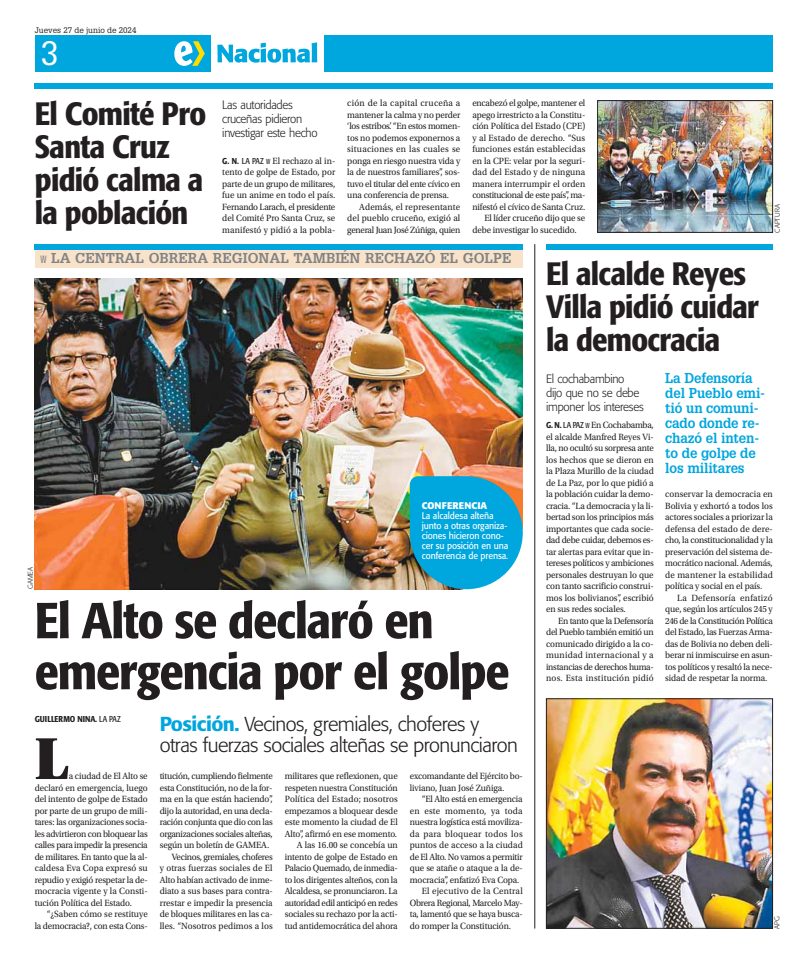
<style>
.page{position:relative;width:808px;height:964px;background:#fff}
.page>*{position:absolute;margin:0;border:0;box-sizing:border-box;transform-origin:0 0}
.t1{font:62.6px "Utopia Std Black Headline";color:#231f20;scale:.95 1}
.t2{font:500 condensed 50px/51px "Formata";letter-spacing:-.02em;color:#231f20;scale:1.05 1}
.t3{font:33px "Glypha LT Std";color:#fff}
.t4{font:500 condensed 32px/33px "Formata";letter-spacing:-.02em;color:#231f20;scale:1.05 1}
.t5{font:300 20px/21px "Formata";letter-spacing:-.025em;color:#231f20}
.t6{font:700 14px/15px "Glypha LT Std";letter-spacing:-.01em;color:#00a6de;scale:.95 1}
.t7{font:700 14px "Glypha LT Std";color:#808285}
.t8{font:300 12px/14px "Formata";letter-spacing:-.025em;color:#231f20;scale:.95 1}
.t9{font:700 9.6px "Formata";letter-spacing:.01em;color:#fff}
.t10{font:9.5px/11.5px "Utopia Std";letter-spacing:-.01em;color:#231f20;text-align:justify;scale:.95 1}
.t11{font:9.5px/10px "Formata";letter-spacing:-.01em;color:#fff;scale:.92 1}
.t12{font:9.5px "Utopia Std";letter-spacing:-.03em;color:#231f20;scale:.95 1}
.t13{font:9.5px "Utopia Std";letter-spacing:.025em;color:#231f20;scale:.95 1}
.t14{font:9.5px "Utopia Std";letter-spacing:-.035em;color:#231f20;scale:.95 1}
.t15{font:9.5px "Utopia Std";letter-spacing:.015em;color:#231f20;scale:.95 1}
.t16{font:9.5px "Utopia Std";letter-spacing:.01em;color:#231f20;scale:.95 1}
.t17{font:9.5px "Utopia Std";letter-spacing:.02em;color:#231f20;scale:.95 1}
.t18{font:500 condensed 8.5px "Formata";letter-spacing:.01em;color:#231f20}
.t19{font:8px "Glypha LT Std";color:#231f20}
.t20{font:300 7px "Formata";color:#231f20}
.s1{font-family:"Formata";font-weight:500;font-stretch:condensed;font-size:8.5px}
.s2{font-family:"Formata";font-stretch:condensed;font-size:8.5px}
.s3{font-weight:400}
.s4{font-weight:500;color:#00a6de}
</style>
<div class="page">
<div style="left:324px;top:36px;width:449px;height:36px;background:#00a6de"></div>
<svg style="left:217px;top:42px;width:100px;height:21px"></svg>
<div style="left:35px;top:35px;width:175px;height:37px;background:#00a6de"></div>
<svg style="left:174px;top:41px;width:31px;height:25px"></svg>
<img style="left:35px;top:279px;width:488px;height:310px">
<img style="left:548px;top:700px;width:223px;height:226px">
<div style="left:546px;top:698px;width:227px;height:230px;border:1px solid #231f20"></div>
<div style="left:35px;top:244px;width:488px;height:6px;background:#00a6de"></div>
<div style="left:546px;top:244px;width:227px;height:6px;background:#00a6de"></div>
<div style="left:35px;top:250px;width:488px;height:17px;background:#f8e3ca"></div>
<hr style="left:534px;top:244px;width:1px;height:684px;background:#231f20">
<svg style="left:410px;top:476px;width:113px;height:113px;background:#24a7d1"></svg>
<img style="left:599px;top:102px;width:172px;height:129px">
<div style="left:597px;top:100px;width:176px;height:133px;border:1px solid #231f20"></div>
<div style="left:35px;top:83px;width:738px;height:6px;background:#00a6de"></div>
<p class="t19" style="left:35px;top:25px;width:103px">Jueves 27 de junio de 2024</p>
<h3 class="t3" style="left:41px;top:34px;width:20px">3</h3>
<h3 class="t4" style="left:35px;top:100px;width:165px">El Comité Pro<br>Santa Cruz pidió calma a la población</h3>
<p class="t8" style="left:222px;top:99px;width:102px">Las autoridades cruceñas pidieron investigar este hecho</p>
<p class="t10" style="left:222px;top:156px;width:120px"><span class="s1">G. N.</span> <span class="s2">LA PAZ</span> El rechazo al in&shy;tento de golpe de Estado, por parte de un grupo de militares, fue un anime en todo el país.<br>Fernando Larach, el presidente del Comité Pro Santa Cruz, se manifestó y pidió a la pobla-</p>
<p class="t10" style="left:347px;top:98px;width:120px">ción de la capital cruceña a mantener la calma y no perder ‘los estribos’. “En estos momen&shy;tos no podemos exponernos a situaciones en las cuales se ponga en riesgo nuestra vida y la de nuestros familiares”, sos&shy;tuvo el titular del ente cívico en una conferencia de prensa.</p>
<p class="t10" style="left:347px;top:202px;width:120px;text-indent:12px">Además, el representante del pueblo cruceño, exigió al general Juan José Zúñiga, quien</p>
<p class="t10" style="left:472px;top:98px;width:120px">encabezó el golpe, mantener el</p>
<p class="t10" style="left:472px;top:110px;width:120px">apego irrestricto a la Constitu-</p>
<p class="t10" style="left:472px;top:121px;width:120px">ción Política del Estado (CPE)</p>
<p class="t17" style="left:472px;top:134px;width:120px">y al Estado de derecho. “Sus</p>
<p class="t16" style="left:472px;top:145px;width:120px">funciones están establecidas</p>
<p class="t10" style="left:472px;top:156px;width:120px">en la CPE: velar por la seguri-</p>
<p class="t15" style="left:472px;top:168px;width:120px">dad del Estado y de ninguna</p>
<p class="t10" style="left:472px;top:179px;width:120px">manera interrumpir el orden</p>
<p class="t14" style="left:472px;top:191px;width:120px">constitucional de este país”, ma-</p>
<p class="t10" style="left:472px;top:202px;width:120px">nifestó el cívico de Santa Cruz.</p>
<p class="t10" style="left:484px;top:213px;width:108px">El líder cruceño dijo que se</p>
<p class="t10" style="left:472px;top:225px;width:111px">debe investigar lo sucedido.</p>
<h3 class="t7" style="left:51px;top:253px;width:462px">LA CENTRAL OBRERA REGIONAL TAMBIÉN RECHAZÓ EL GOLPE</h3>
<h3 class="t4" style="left:546px;top:260px;width:204px">El alcalde Reyes<br>Villa pidió cuidar la democracia</h3>
<p class="t20" style="left:774px;top:233px;width:30px;rotate:-90deg">CAPTURA</p>
<p class="t20" style="left:27px;top:589px;width:24px;rotate:-90deg">GAMEA</p>
<p class="t9" style="left:422px;top:502px;width:67px">CONFERENCIA</p>
<p class="t11" style="left:422px;top:512px;width:95px">La alcaldesa alteña junto a otras organiza&shy;ciones hicieron cono&shy;cer su posición en una conferencia de prensa.</p>
<h2 class="t2" style="left:35px;top:599px;width:454px">El Alto se declaró en emergencia por el golpe</h2>
<p class="t18" style="left:35px;top:715px;width:88px">GUILLERMO NINA. <span class="s3">LA PAZ</span></p>
<h1 class="t1" style="left:35px;top:721px;width:37px">L</h1>
<p class="t10" style="left:35px;top:771px;width:120px;text-indent:34px">a ciudad de El Alto se declaró en emergencia, luego del intento de golpe de Estado por parte de un grupo de mili&shy;tares: las organizaciones socia&shy;les advirtieron con bloquear las calles para impedir la presencia de militares. En tanto que la al&shy;caldesa Eva Copa expresó su repudio y exigió respetar la de&shy;mocracia vigente y la Consti&shy;tución Política del Estado.</p>
<p class="t10" style="left:35px;top:909px;width:120px;text-align:right">“¿Saben cómo se restituye<br>la democracia?, con esta Cons-</p>
<h3 class="t5" style="left:160px;top:715px;width:360px"><span class="s4">Posición.</span> Vecinos, gremiales, choferes y otras fuerzas sociales alteñas se pronunciaron</h3>
<p class="t10" style="left:160px;top:771px;width:120px">titución, cumpliendo fielmente</p>
<p class="t10" style="left:160px;top:782px;width:120px">esta Constitución, no de la for-</p>
<p class="t10" style="left:160px;top:794px;width:121px">ma en la que están haciendo”,</p>
<p class="t10" style="left:160px;top:805px;width:120px">dijo la autoridad, en una decla-</p>
<p class="t12" style="left:160px;top:818px;width:120px">ración conjunta que dio con las</p>
<p class="t14" style="left:160px;top:830px;width:120px">organizaciones sociales alteñas,</p>
<p class="t10" style="left:160px;top:840px;width:117px">según un boletín de GAMEA.</p>
<p class="t12" style="left:172px;top:853px;width:108px">Vecinos, gremiales, choferes</p>
<p class="t15" style="left:160px;top:864px;width:120px">y otras fuerzas sociales de El</p>
<p class="t10" style="left:160px;top:874px;width:120px">Alto habían activado de inme-</p>
<p class="t10" style="left:160px;top:886px;width:120px">diato a sus bases para contra-</p>
<p class="t10" style="left:160px;top:897px;width:120px">rrestar e impedir la presencia</p>
<p class="t10" style="left:160px;top:909px;width:120px">de bloques militares en las ca-</p>
<p class="t10" style="left:160px;top:920px;width:120px">lles. “Nosotros pedimos a los</p>
<p class="t10" style="left:285px;top:771px;width:120px;text-align:right">militares que reflexionen, que respeten nuestra Constitución<br>Política del Estado; nosotros empezamos a bloquear desde este momento la ciudad de El<br>Alto”, afirmó en ese momento.<br>A las 16.00 se concebía un intento de golpe de Estado en<br>Palacio Quemado, de inmedia&shy;to los dirigentes alteños, con la<br>Alcaldesa, se pronunciaron. La autoridad edil anticipó en redes sociales su rechazo por la acti&shy;tud antidemocrática del ahora</p>
<p class="t10" style="left:410px;top:771px;width:120px">excomandante del Ejército bo&shy;liviano, Juan José Zuñiga.</p>
<p class="t10" style="left:422px;top:794px;width:108px">“El Alto está en emergencia</p>
<p class="t13" style="left:410px;top:807px;width:120px">en este momento, ya toda</p>
<p class="t10" style="left:410px;top:817px;width:120px">nuestra logística está moviliza-</p>
<p class="t13" style="left:410px;top:830px;width:120px">da para bloquear todos los</p>
<p class="t10" style="left:410px;top:840px;width:120px">puntos de acceso a la ciudad</p>
<p class="t10" style="left:410px;top:851px;width:121px">de El Alto. No vamos a permitir</p>
<p class="t10" style="left:410px;top:863px;width:120px">que se atañe o ataque a la de-</p>
<p class="t10" style="left:410px;top:874px;width:117px">mocracia”, enfatizó Eva Copa.</p>
<p class="t13" style="left:422px;top:887px;width:108px">El ejecutivo de la Central</p>
<p class="t12" style="left:410px;top:899px;width:120px">Obrera Regional, Marcelo May-</p>
<p class="t10" style="left:410px;top:909px;width:120px">ta, lamentó que se haya busca-</p>
<p class="t10" style="left:410px;top:920px;width:108px">do romper la Constitución.</p>
<p class="t8" style="left:546px;top:372px;width:104px">El cochabambino<br>dijo que no se debe imponer los intereses</p>
<h3 class="t6" style="left:665px;top:372px;width:107px">La Defensoría del Pueblo emi&shy;tió un comuni&shy;cado donde re&shy;chazó el inten&shy;to de golpe de los militares</h3>
<p class="t10" style="left:546px;top:420px;width:115px"><span class="s1">G. N.</span> <span class="s2">LA PAZ</span> En Cochabamba, el alcalde Manfred Reyes Vi&shy;lla, no ocultó su sorpresa ante los hechos que se dieron en la Plaza Murillo de la ciudad de La Paz, por lo que pidió a la población cuidar la demo&shy;cracia. “La democracia y la li&shy;bertad son los principios más importantes que cada socie&shy;dad debe cuidar, debemos es&shy;tar alertas para evitar que in&shy;tereses políticos y ambiciones personales destruyan lo que con tanto sacrificio construi&shy;mos los bolivianos”, escribió en sus redes sociales.</p>
<p class="t10" style="left:546px;top:616px;width:115px;text-indent:12px">En tanto que la Defensoría del Pueblo también emitió un comunicado dirigido a la co&shy;munidad internacional y a instancias de derechos huma&shy;nos. Esta institución pidió</p>
<p class="t10" style="left:665px;top:489px;width:115px">conservar la democracia en Bolivia y exhortó a todos los actores sociales a priorizar la defensa del estado de dere&shy;cho, la constitucionalidad y la preservación del sistema de&shy;mocrático nacional. Además, de mantener la estabilidad política y social en el país.</p>
<p class="t10" style="left:665px;top:593px;width:115px;text-indent:12px">La Defensoría enfatizó que, según los artículos 245 y 246 de la Constitución Política del Estado, las Fuerzas Arma&shy;das de Bolivia no deben deli&shy;berar ni inmiscuirse en asun&shy;tos políticos y resaltó la nece&shy;sidad de respetar la norma.</p>
<p class="t20" style="left:774px;top:928px;width:14px;rotate:-90deg">APG</p>
</div>
